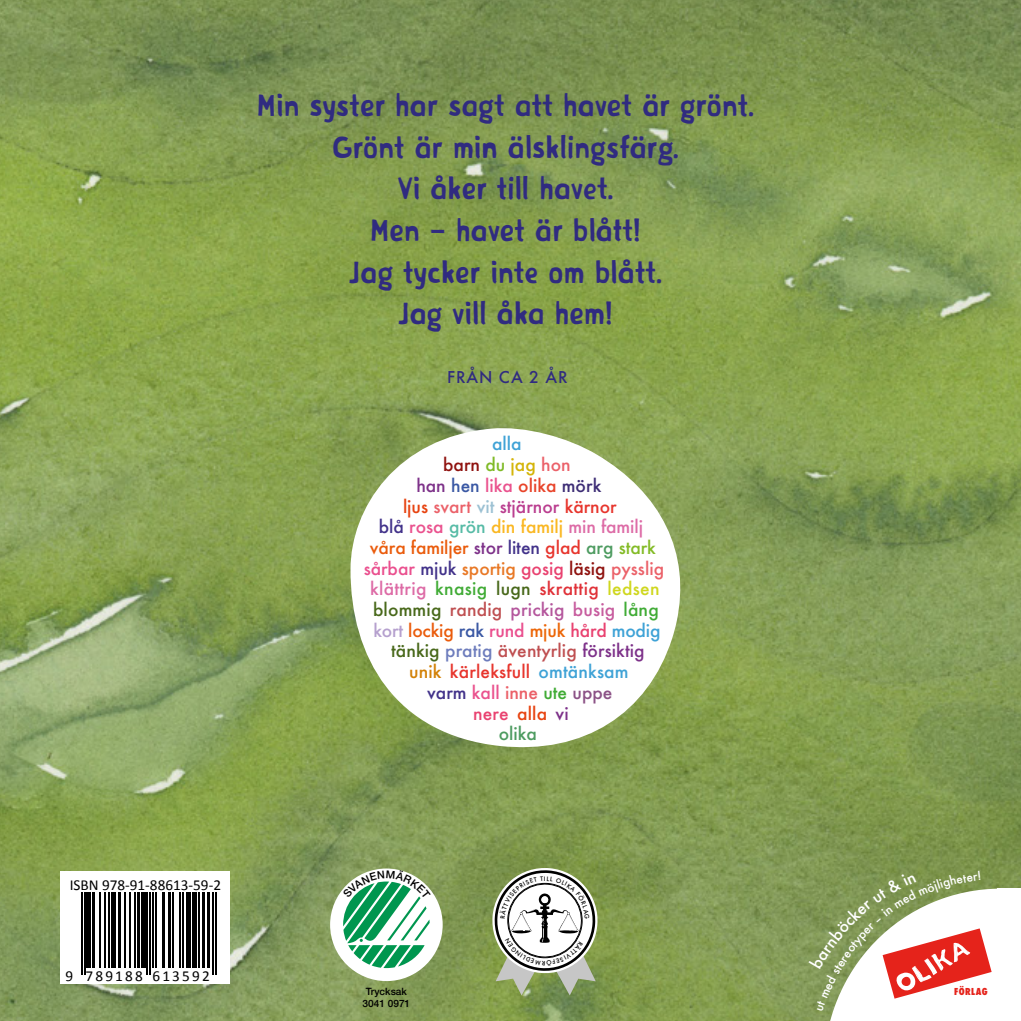
<style>
.page{position:relative;width:1021px;height:1021px;background:#fff}
.page>*{position:absolute;margin:0;border:0;box-sizing:border-box;transform-origin:0 0}
.t1{font:30.6px/41.6px "Graphen";letter-spacing:.01em;color:#302b80;text-align:center}
.t2{font:500 17.4px "Futura";letter-spacing:-.005em;color:#ea5b0b}
.t3{font:500 17.4px "Futura";color:#e87825}
.t4{font:500 17.4px "Futura";letter-spacing:.02em;color:#dd6ba6}
.t5{font:500 17.4px "Futura";letter-spacing:.005em;color:#bf4f51}
.t6{font:500 17.4px "Futura";color:#fab721}
.t7{font:500 17.4px "Futura";letter-spacing:.01em;color:#48681a}
.t8{font:500 17.4px "Futura";color:#ba3d8f}
.t9{font:500 17.4px "Futura";letter-spacing:.01em;color:#e7352d}
.t10{font:500 17.4px "Futura";color:#e84329}
.t11{font:500 17.4px "Futura";color:#42328a}
.t12{font:500 17.4px "Futura";color:#8f120f}
.t13{font:500 17.4px "Futura";letter-spacing:.01em;color:#e94270}
.t14{font:500 17.4px "Futura";color:#4d9b60}
.t15{font:500 17.4px "Futura";color:#3ea2d6}
.t16{font:500 15.8px "Futura";letter-spacing:.05em;color:#302b80}
.t17{font:15.2px "Calibri";color:#000}
.t18{font:15.2px "Calibri";letter-spacing:.145em;color:#000}
.t19{font:500 10px/12.2px "Helvetica Neue LT Std";color:#000;text-align:center}
.t20{font:800 condensed 9.4px "Futura";letter-spacing:.05em;color:#e5231b}
.t21{font:500 6px "Futura";color:#000}
.s1{color:#80ba27}
.s2{color:#d4b408}
.s3{color:#eb6169}
.s4{color:#7d3189}
.s5{color:#3a58a4}
.s6{color:#ea528e}
.s7{color:#3d2d75}
.s8{color:#e74310}
.s9{color:#9cc1d3}
.s10{color:#e7352d}
.s11{color:#42328a}
.s12{color:#57bba6}
.s13{color:#dd6ba6}
.s14{color:#4d9b60}
.s15{color:#83bb26}
.s16{color:#ea4f8e}
.s17{color:#e94270}
.s18{color:#8f120f}
.s19{color:#40ab35}
.s20{color:#48681a}
.s21{color:#e03138}
.s22{color:#cfd71e}
.s23{color:#bf4f51}
.s24{color:#b4569c}
.s25{color:#c75c9e}
.s26{color:#b5a0ce}
.s27{color:#ec6608}
.s28{color:#3ea2d6}
.s29{color:#6d7cbc}
.s30{color:#d28107}
.s31{color:#8b5186}
</style>
<div class="page">
<img style="left:0;top:0;width:1020px;height:1020px">
<div style="left:330px;top:868px;width:112px;height:113px;background:#fff;border-radius:50%"></div>
<div style="left:60px;top:871px;width:170px;height:112px;background:#fff"></div>
<hr style="left:81px;top:891px;width:2px;height:83px;background:#000">
<hr style="left:84px;top:891px;width:1px;height:83px;background:#000">
<hr style="left:87px;top:891px;width:4px;height:76px;background:#000">
<hr style="left:92px;top:891px;width:3px;height:76px;background:#000">
<hr style="left:100px;top:891px;width:1px;height:76px;background:#000">
<hr style="left:104px;top:891px;width:1px;height:76px;background:#000">
<hr style="left:108px;top:891px;width:2px;height:76px;background:#000">
<hr style="left:111px;top:891px;width:4px;height:76px;background:#000">
<hr style="left:118px;top:891px;width:3px;height:76px;background:#000">
<hr style="left:124px;top:891px;width:1px;height:76px;background:#000">
<hr style="left:130px;top:891px;width:1px;height:76px;background:#000">
<hr style="left:134px;top:891px;width:1px;height:76px;background:#000">
<hr style="left:137px;top:891px;width:2px;height:76px;background:#000">
<hr style="left:141px;top:891px;width:4px;height:76px;background:#000">
<hr style="left:147px;top:891px;width:1px;height:83px;background:#000">
<hr style="left:149px;top:891px;width:2px;height:83px;background:#000">
<hr style="left:152px;top:891px;width:2px;height:76px;background:#000">
<hr style="left:155px;top:891px;width:2px;height:76px;background:#000">
<hr style="left:162px;top:891px;width:3px;height:76px;background:#000">
<hr style="left:168px;top:891px;width:3px;height:76px;background:#000">
<hr style="left:172px;top:891px;width:2px;height:76px;background:#000">
<hr style="left:179px;top:891px;width:2px;height:76px;background:#000">
<hr style="left:182px;top:891px;width:2px;height:76px;background:#000">
<div style="left:186px;top:891px;width:5px;height:76px;background:#000"></div>
<hr style="left:192px;top:891px;width:4px;height:76px;background:#000">
<hr style="left:198px;top:891px;width:1px;height:76px;background:#000">
<hr style="left:202px;top:891px;width:3px;height:76px;background:#000">
<hr style="left:206px;top:891px;width:3px;height:76px;background:#000">
<hr style="left:212px;top:891px;width:2px;height:83px;background:#000">
<hr style="left:215px;top:891px;width:1px;height:83px;background:#000">
<svg style="left:350px;top:428px;width:330px;height:319px"></svg>
<svg style="left:342px;top:870px;width:89px;height:98px"></svg>
<svg style="left:490px;top:865px;width:110px;height:130px"></svg>
<svg style="left:808px;top:871px;width:212px;height:149px"></svg>
<p class="t1" style="left:257px;top:85px;width:498px">Min syster har sagt att havet är grönt.<br>Grönt är min älsklingsfärg.<br>Vi åker till havet.<br>Men – havet är blått!<br>Jag tycker inte om blått.<br>Jag vill åka hem!</p>
<p class="t16" style="left:447px;top:366px;width:122px">FRÅN CA 2 ÅR</p>
<p class="t15" style="left:492px;top:432px;width:31px">alla</p>
<p class="t12" style="left:443px;top:453px;width:129px">barn <span class="s1">du</span> <span class="s2">jag</span> <span class="s3">hon</span></p>
<p class="t10" style="left:416px;top:473px;width:187px"><span class="s4">han</span> <span class="s5">hen</span> <span class="s6">lika</span> olika <span class="s7">mörk</span></p>
<p class="t8" style="left:403px;top:494px;width:215px"><span class="s8">ljus</span> <span class="s3">svart</span> <span class="s9">vit</span> stjärnor <span class="s10">kärnor</span></p>
<p class="t6" style="left:379px;top:515px;width:266px"><span class="s11">blå</span> <span class="s6">rosa</span> <span class="s12">grön</span> din familj <span class="s13">min familj</span></p>
<p class="t2" style="left:370px;top:535px;width:287px">våra familjer <span class="s4">stor</span> <span class="s11">liten</span> <span class="s10">glad</span> <span class="s14">arg</span> <span class="s15">stark</span></p>
<p class="t3" style="left:363px;top:556px;width:302px"><span class="s16">sårbar</span> <span class="s11">mjuk</span> sportig <span class="s17">gosig</span> <span class="s18">läsig</span> <span class="s3">pysslig</span></p>
<p class="t4" style="left:370px;top:577px;width:291px">klättrig <span class="s19">knasig</span> <span class="s20">lugn</span> <span class="s21">skrattig</span> <span class="s22">ledsen</span></p>
<p class="t7" style="left:373px;top:597px;width:287px">blommig <span class="s23">randig</span> <span class="s24">prickig</span> <span class="s25">busig</span> <span class="s19">lång</span></p>
<p class="t2" style="left:373px;top:618px;width:288px"><span class="s26">kort</span> lockig <span class="s5">rak</span> <span class="s16">rund</span> <span class="s27">mjuk</span> <span class="s17">hård</span> <span class="s28">modig</span></p>
<p class="t5" style="left:391px;top:639px;width:255px"><span class="s20">tänkig</span> <span class="s29">pratig</span> äventyrlig <span class="s4">försiktig</span></p>
<p class="t9" style="left:409px;top:659px;width:221px"><span class="s30">unik</span> kärleksfull <span class="s28">omtänksam</span></p>
<p class="t11" style="left:427px;top:680px;width:187px">varm <span class="s6">kall</span> <span class="s3">inne</span> <span class="s19">ute</span> <span class="s31">uppe</span></p>
<p class="t13" style="left:473px;top:701px;width:97px">nere <span class="s8">alla</span> <span class="s4">vi</span></p>
<p class="t14" style="left:499px;top:721px;width:40px">olika</p>
<p class="t17" style="left:70px;top:874px;width:153px">ISBN 978-91-88613-59-2</p>
<p class="t18" style="left:65px;top:965px;width:146px">9 789188 613592</p>
<p class="t19" style="left:362px;top:984px;width:49px">Trycksak<br>3041 0971</p>
<p class="t21" style="left:544px;top:874px;width:3px">I</p>
<p class="t20" style="left:954px;top:984px;width:35px">FÖRLAG</p>
</div>
